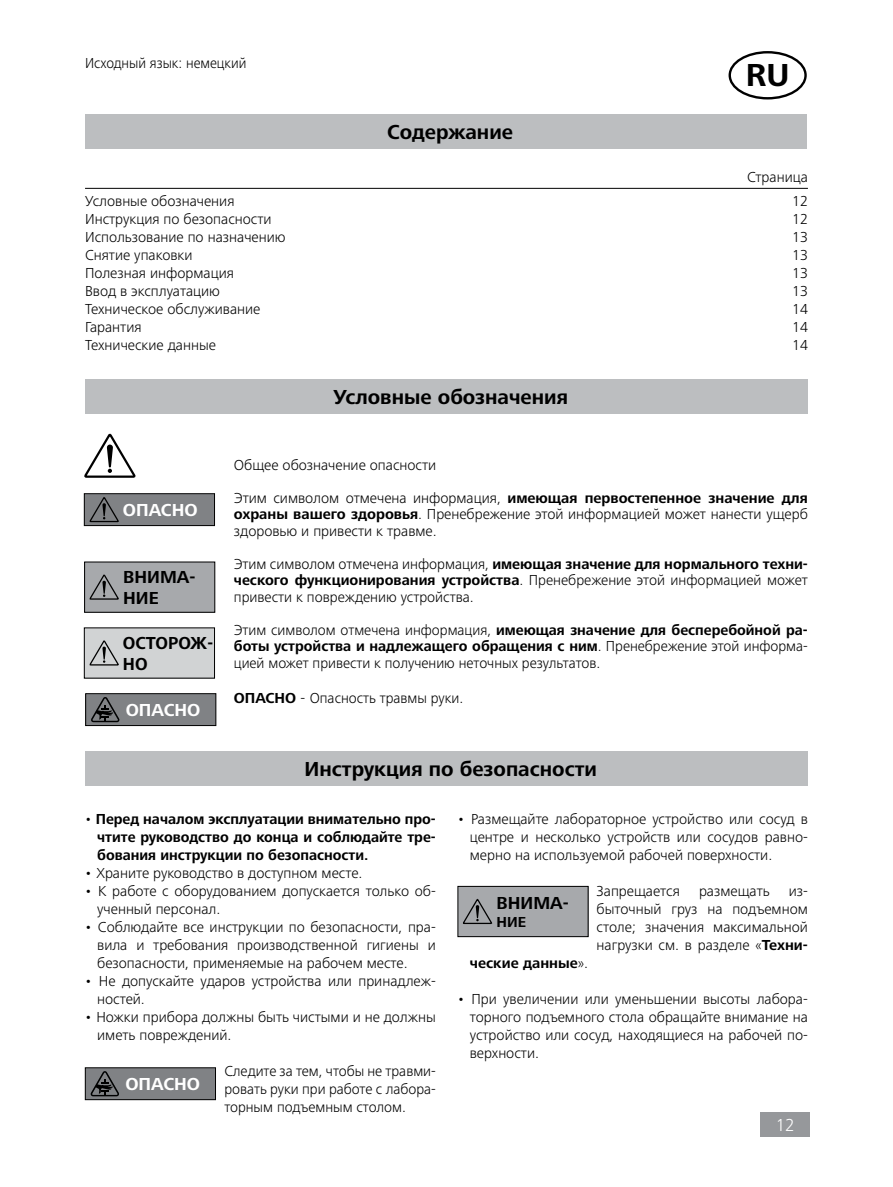
<style>
.page{position:relative;width:893px;height:1187px;background:#fff}
.page>*{position:absolute;margin:0;border:0;box-sizing:border-box;transform-origin:0 0}
.t1{font:700 33px "Frutiger Next IKA";color:#000}
.t2{font:700 21px "Frutiger Next IKA";color:#000}
.t3{font:700 18px "Frutiger Next IKA";color:#fff}
.t4{font:700 18px/21.6px "Frutiger Next IKA";color:#000}
.t5{font:700 18px/21.6px "Frutiger Next IKA";color:#000;scale:.95 1}
.t6{font:300 18px "Frutiger Next IKA";color:#fff}
.t7{font:300 15px/18px "Frutiger Next IKA";color:#000;text-align:justify}
.t8{font:700 15px/18px "Frutiger Next IKA";color:#000;text-align:justify}
.t9{font:300 15px "Frutiger Next IKA";color:#000;scale:.95 1}
.s1{font-weight:700}
.s2{font-weight:300}
</style>
<div class="page">
<div style="left:760px;top:1112px;width:50px;height:25px;background:#96989b"></div>
<div style="left:85px;top:115px;width:722px;height:34px;background:#bcbec0"></div>
<hr style="left:85px;top:188px;width:723px;height:1px;background:#000">
<div style="left:85px;top:379px;width:723px;height:34px;background:#bcbec0"></div>
<div style="left:85px;top:751px;width:723px;height:34px;background:#bcbec0"></div>
<div style="left:728px;top:51px;width:79px;height:48px;border:2px solid #000;border-radius:50%"></div>
<svg style="left:84px;top:433px;width:52px;height:45px"></svg>
<div style="left:84px;top:493px;width:131px;height:32px;background:#808285"></div>
<div style="left:84px;top:493px;width:131px;height:33px;border:1px solid #000"></div>
<svg style="left:89px;top:497px;width:30px;height:28px"></svg>
<div style="left:84px;top:628px;width:131px;height:50px;background:#d1d3d4"></div>
<svg style="left:89px;top:640px;width:30px;height:26px"></svg>
<div style="left:85px;top:562px;width:130px;height:50px;background:#a7a9ac"></div>
<svg style="left:89px;top:574px;width:30px;height:26px"></svg>
<div style="left:458px;top:886px;width:130px;height:50px;background:#a7a9ac"></div>
<div style="left:457px;top:885px;width:131px;height:51px;border:1px solid #000"></div>
<svg style="left:463px;top:898px;width:29px;height:27px"></svg>
<div style="left:86px;top:693px;width:130px;height:32px;background:#808285"></div>
<div style="left:85px;top:693px;width:131px;height:32px;border:1px solid #000"></div>
<svg style="left:91px;top:697px;width:28px;height:25px"></svg>
<div style="left:85px;top:1067px;width:130px;height:32px;background:#808285"></div>
<svg style="left:91px;top:1071px;width:28px;height:25px"></svg>
<p class="t9" style="left:85px;top:54px;width:171px">Исходный язык: немецкий</p>
<h2 class="t2" style="left:387px;top:120px;width:127px">Содержание</h2>
<h1 class="t1" style="left:746px;top:56px;width:45px">RU</h1>
<p class="t7" style="left:747px;top:168px;width:62px">Страница</p>
<p class="t7" style="left:85px;top:192px;width:151px">Условные обозначения</p>
<p class="t7" style="left:792px;top:192px;width:17px">12</p>
<p class="t7" style="left:85px;top:210px;width:188px">Инструкция по безопасности</p>
<p class="t7" style="left:792px;top:210px;width:17px">12</p>
<p class="t7" style="left:85px;top:228px;width:202px">Использование по назначению</p>
<p class="t7" style="left:792px;top:228px;width:17px">13</p>
<p class="t7" style="left:85px;top:246px;width:109px">Снятие упаковки</p>
<p class="t7" style="left:792px;top:246px;width:17px">13</p>
<p class="t7" style="left:85px;top:264px;width:150px">Полезная информация</p>
<p class="t7" style="left:792px;top:264px;width:17px">13</p>
<p class="t7" style="left:85px;top:282px;width:136px">Ввод в эксплуатацию</p>
<p class="t7" style="left:792px;top:282px;width:17px">13</p>
<p class="t7" style="left:85px;top:300px;width:177px">Техническое обслуживание</p>
<p class="t7" style="left:792px;top:300px;width:17px">14</p>
<p class="t7" style="left:85px;top:318px;width:58px">Гарантия</p>
<p class="t7" style="left:792px;top:318px;width:17px">14</p>
<p class="t7" style="left:85px;top:336px;width:132px">Технические данные</p>
<p class="t7" style="left:792px;top:336px;width:17px">14</p>
<h2 class="t2" style="left:333px;top:385px;width:236px">Условные обозначения</h2>
<p class="t3" style="left:123px;top:500px;width:76px">ОПАСНО</p>
<p class="t4" style="left:123px;top:566px;width:74px">ВНИМА-<br>НИЕ</p>
<p class="t5" style="left:123px;top:632px;width:96px">ОСТОРОЖ-<br>НО</p>
<p class="t3" style="left:126px;top:699px;width:76px">ОПАСНО</p>
<p class="t7" style="left:234px;top:456px;width:204px">Общее обозначение опасности</p>
<p class="t7" style="left:234px;top:489px;width:575px;line-height:16.5px">Этим символом отмечена информация, <span class="s1">имеющая первостепенное значение для охраны вашего здоровья</span>. Пренебрежение этой информацией может нанести ущерб здоровью и привести к травме.</p>
<p class="t7" style="left:234px;top:555px;width:575px;line-height:16.5px">Этим символом отмечена информация, <span class="s1">имеющая значение для нормального техни&shy;ческого функционирования устройства</span>. Пренебрежение этой информацией может привести к повреждению устройства.</p>
<p class="t7" style="left:234px;top:621px;width:575px;line-height:16.5px">Этим символом отмечена информация, <span class="s1">имеющая значение для бесперебойной ра&shy;боты устройства и надлежащего обращения с ним</span>. Пренебрежение этой информа&shy;цией может привести к получению неточных результатов.</p>
<p class="t7" style="left:234px;top:688px;width:231px"><span class="s1">ОПАСНО</span> - Опасность травмы руки.</p>
<h2 class="t2" style="left:305px;top:757px;width:294px">Инструкция по безопасности</h2>
<p class="t8" style="left:97px;top:810px;width:340px;text-indent:-13px"><span class="s2">•</span> Перед началом эксплуатации внимательно про&shy;чтите руководство до конца и соблюдайте тре&shy;бования инструкции по безопасности.</p>
<p class="t7" style="left:84px;top:863px;width:280px">• Храните руководство в доступном месте.</p>
<p class="t7" style="left:97px;top:881px;width:340px;text-indent:-13px">• К работе с оборудованием допускается только об&shy;ученный персонал.</p>
<p class="t7" style="left:97px;top:917px;width:340px;text-indent:-13px">• Соблюдайте все инструкции по безопасности, пра&shy;вила и требования производственной гигиены и безопасности, применяемые на рабочем месте.</p>
<p class="t7" style="left:97px;top:971px;width:340px;text-indent:-13px">• Не допускайте ударов устройства или принадлеж&shy;ностей.</p>
<p class="t7" style="left:97px;top:1007px;width:340px;text-indent:-13px">• Ножки прибора должны быть чистыми и не должны иметь повреждений.</p>
<p class="t7" style="left:224px;top:1061px;width:213px">Следите за тем, чтобы не травми&shy;ровать руки при работе с лабора&shy;торным подъемным столом.</p>
<p class="t3" style="left:125px;top:1073px;width:76px">ОПАСНО</p>
<p class="t7" style="left:470px;top:809px;width:340px;text-indent:-13px">• Размещайте лабораторное устройство или сосуд в центре и несколько устройств или сосудов равно&shy;мерно на используемой рабочей поверхности.</p>
<p class="t7" style="left:597px;top:881px;width:85px">Запрещается</p>
<p class="t7" style="left:699px;top:881px;width:72px">размещать</p>
<p class="t7" style="left:597px;top:881px;width:213px;text-indent:192px">из&shy;быточный груз на подъемном столе; значения максимальной нагрузки см. в разделе «<span class="s1">Техни-</span></p>
<p class="t4" style="left:497px;top:892px;width:74px">ВНИМА-</p>
<p class="t8" style="left:497px;top:913px;width:31px">НИЕ</p>
<p class="t8" style="left:470px;top:954px;width:120px">ческие данные<span class="s2">».</span></p>
<p class="t7" style="left:470px;top:989px;width:340px;text-indent:-13px">• При увеличении или уменьшении высоты лабора&shy;торного подъемного стола обращайте внимание на устройство или сосуд, находящиеся на рабочей по&shy;верхности.</p>
<p class="t6" style="left:776px;top:1114px;width:21px">12</p>
</div>
